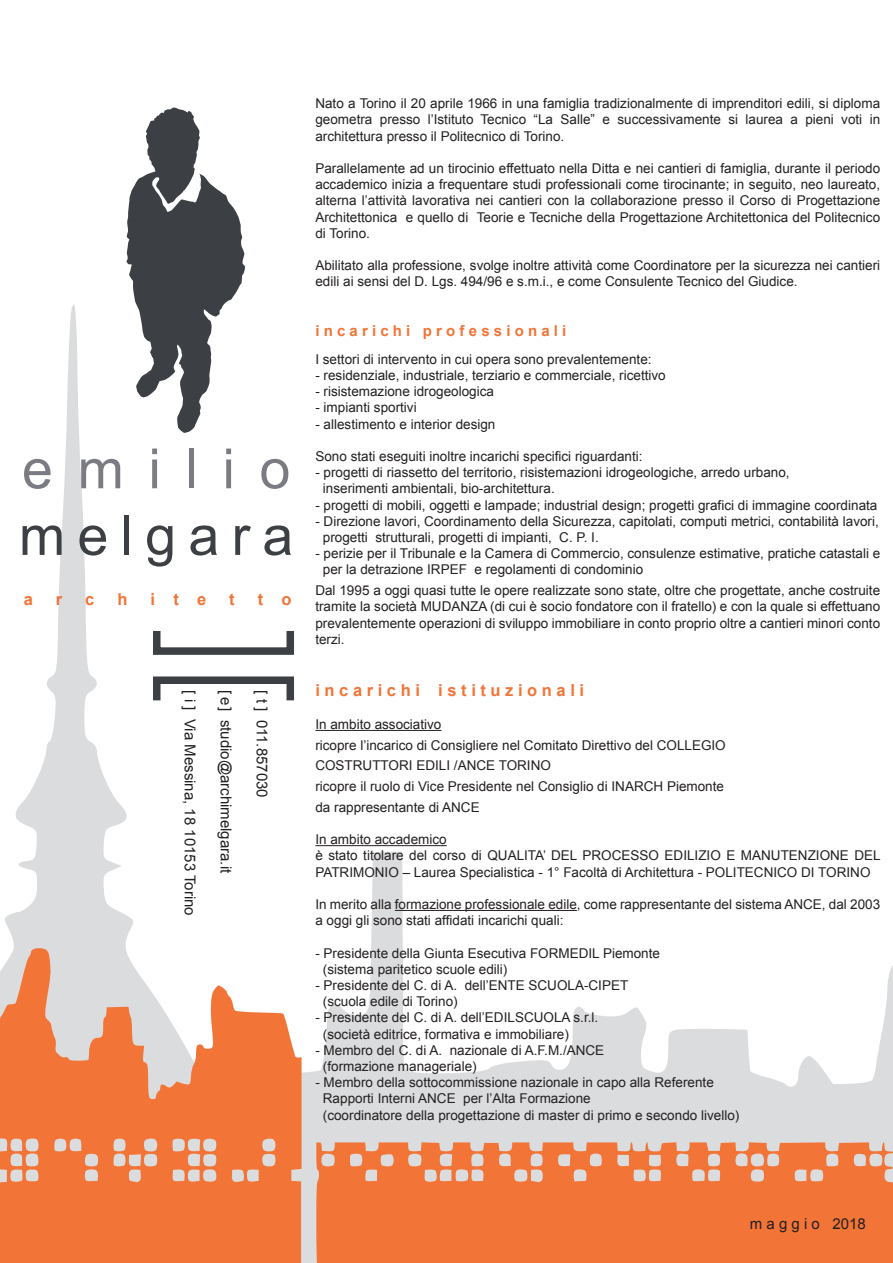
<style>
.page{position:relative;width:893px;height:1263px;background:#fff}
.page>*{position:absolute;margin:0;border:0;box-sizing:border-box;transform-origin:0 0}
.t1{font:55.5px "Arial";letter-spacing:.22em;color:#3c3f43}
.t2{font:55.5px "Arial";letter-spacing:.445em;color:#7b7c83}
.t3{font:700 16.5px "Arial";color:#f27437}
.t4{font:15px "Arial";color:#231f20}
.t5{font:700 15px "Arial";color:#f27437}
.t6{font:13.5px/16.2px "Arial";color:#231f20}
</style>
<div class="page">
<svg style="left:371px;top:852px;width:205px;height:96px"></svg>
<hr style="left:315px;top:730px;width:126px;height:1px;background:#231f20">
<hr style="left:315px;top:845px;width:132px;height:1px;background:#231f20">
<hr style="left:395px;top:910px;width:182px;height:1px;background:#231f20">
<svg style="left:5px;top:305px;width:128px;height:643px"></svg>
<svg style="left:0;top:948px;width:893px;height:315px"></svg>
<svg style="left:126px;top:107px;width:119px;height:326px"></svg>
<div style="left:153px;top:627px;width:141px;height:28px;border:8px solid #3c3f43"></div>
<div style="left:153px;top:676px;width:141px;height:28px;border:8px solid #3c3f43"></div>
<h1 class="t2" style="left:22px;top:432px;width:270px">emilio</h1>
<h1 class="t1" style="left:19px;top:499px;width:276px">melgara</h1>
<p class="t3" style="left:24px;top:588px;width:11px">a</p>
<p class="t3" style="left:56px;top:588px;width:8px">r</p>
<p class="t3" style="left:85px;top:588px;width:11px">c</p>
<p class="t3" style="left:117px;top:588px;width:12px">h</p>
<p class="t3" style="left:150px;top:588px;width:57px">i t e</p>
<p class="t3" style="left:229px;top:588px;width:7px">t</p>
<p class="t3" style="left:258px;top:588px;width:35px">t o</p>
<p class="t4" style="left:200px;top:690px;width:227px;rotate:90deg">[ i ] Via Messina, 18 10153 Torino</p>
<p class="t4" style="left:236px;top:690px;width:184px;rotate:90deg">[ e ] studio@archimelgara.it</p>
<p class="t4" style="left:272px;top:690px;width:109px;rotate:90deg">[ t ] 011.857030</p>
<p class="t6" style="left:315px;top:96px;width:566px;text-align:justify">Nato a Torino il 20 aprile 1966 in una famiglia tradizionalmente di imprenditori edili, si diploma geometra presso l’Istituto Tecnico “La Salle” e successivamente si laurea a pieni voti in architettura presso il Politecnico di Torino.</p>
<p class="t6" style="left:315px;top:160px;width:566px;text-align:justify">Parallelamente ad un tirocinio effettuato nella Ditta e nei cantieri di famiglia, durante il periodo accademico inizia a frequentare studi professionali come tirocinante; in seguito, neo laureato, alterna l’attività lavorativa nei cantieri con la collaborazione presso il Corso di Progettazione Architettonica e quello di Teorie e Tecniche della Progettazione Architettonica del Politecnico di Torino.</p>
<p class="t6" style="left:315px;top:258px;width:566px">Abilitato alla professione, svolge inoltre attività come Coordinatore per la sicurezza nei cantieri edili ai sensi del D. Lgs. 494/96 e s.m.i., e come Consulente Tecnico del Giudice.</p>
<p class="t5" style="left:315px;top:320px;width:252px">i n c a r i c h i p r o f e s s i o n a l i</p>
<p class="t6" style="left:315px;top:351px;width:338px">I settori di intervento in cui opera sono prevalentemente:</p>
<p class="t6" style="left:315px;top:367px;width:352px">- residenziale, industriale, terziario e commerciale, ricettivo</p>
<p class="t6" style="left:315px;top:384px;width:180px">- risistemazione idrogeologica</p>
<p class="t6" style="left:315px;top:400px;width:103px">- impianti sportivi</p>
<p class="t6" style="left:315px;top:416px;width:182px">- allestimento e interior design</p>
<p class="t6" style="left:315px;top:448px;width:329px">Sono stati eseguiti inoltre incarichi specifici riguardanti:</p>
<p class="t6" style="left:323px;top:465px;width:468px;text-indent:-8px">- progetti di riassetto del territorio, risistemazioni idrogeologiche, arredo urbano, inserimenti ambientali, bio-architettura.</p>
<p class="t6" style="left:315px;top:497px;width:563px">- progetti di mobili, oggetti e lampade; industrial design; progetti grafici di immagine coordinata</p>
<p class="t6" style="left:323px;top:513px;width:557px;text-indent:-8px">- Direzione lavori, Coordinamento della Sicurezza, capitolati, computi metrici, contabilità lavori, progetti strutturali, progetti di impianti, C. P. I.</p>
<p class="t6" style="left:323px;top:546px;width:559px;text-indent:-8px">- perizie per il Tribunale e la Camera di Commercio, consulenze estimative, pratiche catastali e per la detrazione IRPEF e regolamenti di condominio</p>
<p class="t6" style="left:315px;top:582px;width:566px;text-align:justify">Dal 1995 a oggi quasi tutte le opere realizzate sono state, oltre che progettate, anche costruite tramite la società MUDANZA (di cui è socio fondatore con il fratello) e con la quale si effettuano prevalentemente operazioni di sviluppo immobiliare in conto proprio oltre a cantieri minori conto terzi.</p>
<p class="t3" style="left:315px;top:679px;width:270px">i n c a r i c h i i s t i t u z i o n a l i</p>
<p class="t6" style="left:315px;top:714px;width:412px;line-height:20.7px">In ambito associativo<br>ricopre l’incarico di Consigliere nel Comitato Direttivo del COLLEGIO COSTRUTTORI EDILI /ANCE TORINO<br>ricopre il ruolo di Vice Presidente nel Consiglio di INARCH Piemonte da rappresentante di ANCE</p>
<p class="t6" style="left:315px;top:831px;width:567px">In ambito accademico<br>è stato titolare del corso di QUALITA’ DEL PROCESSO EDILIZIO E MANUTENZIONE DEL<br>PATRIMONIO – Laurea Specialistica - 1° Facoltà di Architettura - POLITECNICO DI TORINO</p>
<p class="t6" style="left:315px;top:896px;width:566px">In merito alla formazione professionale edile, come rappresentante del sistema ANCE, dal 2003 a oggi gli sono stati affidati incarichi quali:</p>
<p class="t6" style="left:323px;top:945px;width:339px;text-indent:-8px">- Presidente della Giunta Esecutiva FORMEDIL Piemonte (sistema paritetico scuole edili)</p>
<p class="t6" style="left:323px;top:977px;width:307px;text-indent:-8px">- Presidente del C. di A. dell’ENTE SCUOLA-CIPET (scuola edile di Torino)</p>
<p class="t6" style="left:323px;top:1010px;width:277px;text-indent:-8px">- Presidente del C. di A. dell’EDILSCUOLA s.r.l. (società editrice, formativa e immobiliare)</p>
<p class="t6" style="left:323px;top:1042px;width:283px;text-indent:-8px">- Membro del C. di A. nazionale di A.F.M./ANCE (formazione manageriale)</p>
<p class="t6" style="left:323px;top:1074px;width:418px;text-indent:-8px">- Membro della sottocommissione nazionale in capo alla Referente<br>Rapporti Interni ANCE per l’Alta Formazione<br>(coordinatore della progettazione di master di primo e secondo livello)</p>
<p class="t4" style="left:750px;top:1214px;width:117px">m a g g i o 2018</p>
</div>
